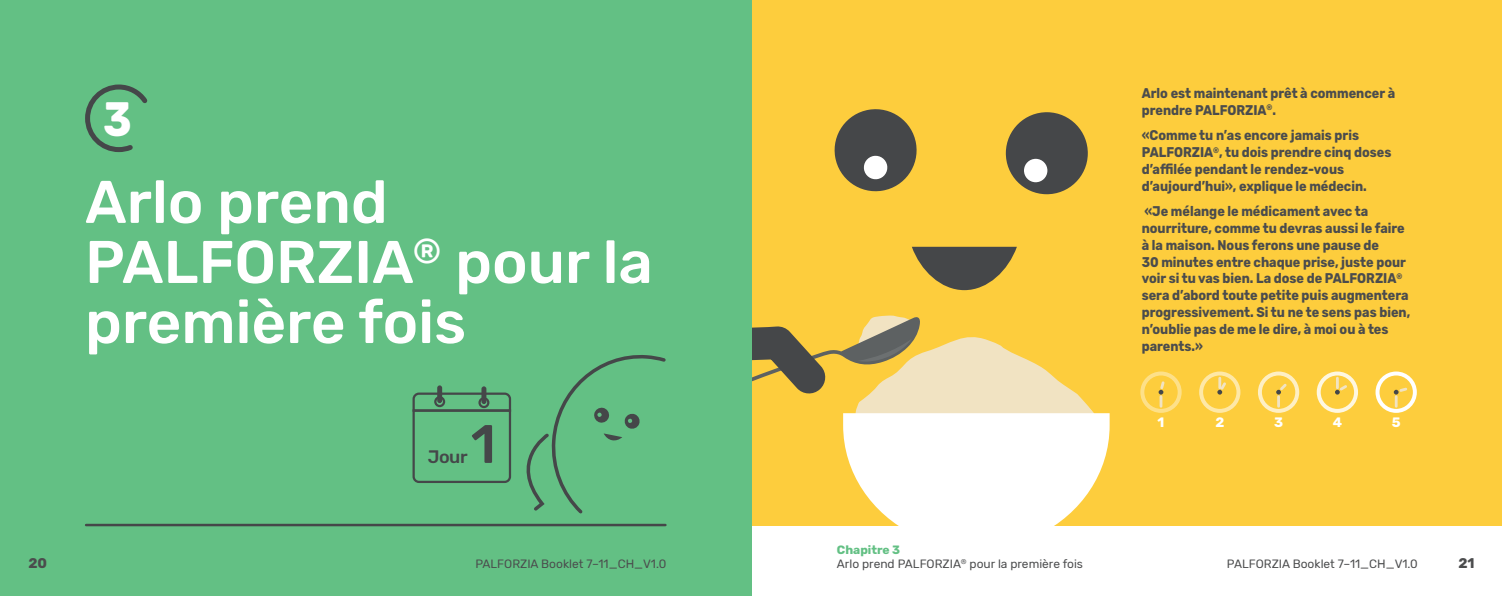
<style>
.page{position:relative;width:1503px;height:596px;background:#fff}
.page>*{position:absolute;margin:0;border:0;box-sizing:border-box;transform-origin:0 0}
.Info_Head{font:500 60px/60px "Rubik";color:#fff}
.Chapter_Heading{font:500 54px "Rubik";color:#454749}
.Info_Head-2{font:700 48px "Rubik";color:#fff;scale:.9 1}
.Chapter_Heading-2{font:500 18px "Rubik";color:#454749}
._14pt_Dialogue_Main{font:700 14px/16.8px "Rubik";color:#4b4c4d;scale:.9 1}
._14pt_Dialogue_Main-2{font:700 14px "Rubik";color:#4b4c4d}
.Chapter_Heading-3{font:700 13.6px "Rubik";color:#fff}
._12pt_Rubik_Regular{font:12px "Rubik";color:#4b4c4d}
._12pt_Rubik_Regular-2{font:700 12px "Rubik";color:#63c084}
</style>
<div class="page">
<div style="left:742px;top:0;width:759px;height:524px;background:#fdcd3d"></div>
<svg style="left:1005px;top:112px;width:83px;height:82px"></svg>
<svg style="left:834px;top:109px;width:83px;height:83px"></svg>
<div style="left:1023px;top:159px;width:24px;height:23px;background:#fff;border-radius:50%"></div>
<svg style="left:843px;top:521px;width:266px;height:5px"></svg>
<svg style="left:751px;top:315px;width:359px;height:206px"></svg>
<svg style="left:751px;top:91px;width:76px;height:304px"></svg>
<svg style="left:912px;top:246px;width:104px;height:44px"></svg>
<div style="left:1140px;top:371px;width:41px;height:41px;border:4px solid #fff;border-radius:50%"></div>
<div style="left:1316px;top:371px;width:41px;height:41px;border:4px solid #fff;border-radius:50%"></div>
<div style="left:1257px;top:371px;width:42px;height:41px;border:4px solid #fff;border-radius:50%"></div>
<svg style="left:1158px;top:381px;width:7px;height:25px"></svg>
<div style="left:1199px;top:371px;width:41px;height:41px;border:4px solid #fff;border-radius:50%"></div>
<svg style="left:1217px;top:378px;width:9px;height:16px"></svg>
<svg style="left:1276px;top:383px;width:13px;height:23px"></svg>
<svg style="left:1335px;top:378px;width:14px;height:16px"></svg>
<div style="left:1375px;top:371px;width:41px;height:41px;border:4px solid #fff;border-radius:50%"></div>
<svg style="left:1393px;top:387px;width:16px;height:19px"></svg>
<div style="left:0;top:0;width:751px;height:595px;background:#63c084"></div>
<hr style="left:86px;top:523px;width:579px;height:3px;background:#454749">
<svg style="left:412px;top:355px;width:254px;height:159px"></svg>
<div style="left:478px;top:397px;width:11px;height:11px;border:2px solid #454749;border-radius:50%"></div>
<div style="left:481px;top:386px;width:5px;height:18px;background:#454749;border-radius:2px"></div>
<div style="left:434px;top:396px;width:11px;height:11px;border:2px solid #454749;border-radius:50%"></div>
<div style="left:437px;top:385px;width:5px;height:18px;background:#454749;border-radius:2px"></div>
<svg style="left:85px;top:84px;width:63px;height:69px"></svg>
<p class="Info_Head-2" style="left:103px;top:91px;width:33px">3</p>
<p class="Info_Head" style="left:85px;top:173px;width:569px">Arlo prend<br>PALFORZIA<sup>®</sup> pour la première fois</p>
<p class="Chapter_Heading" style="left:471px;top:413px;width:27px">1</p>
<p class="Chapter_Heading-2" style="left:428px;top:446px;width:41px">Jour</p>
<p class="_14pt_Dialogue_Main" style="left:1141px;top:85px;width:283px">Arlo est maintenant prêt à commencer à prendre PALFORZIA<sup>®</sup>.</p>
<p class="_14pt_Dialogue_Main" style="left:1141px;top:127px;width:279px">«Comme tu n’as encore jamais pris PALFORZIA<sup>®</sup>, tu dois prendre cinq doses d’affilée pendant le rendez-vous d’aujourd’hui», explique le médecin.</p>
<p class="_14pt_Dialogue_Main" style="left:1141px;top:203px;width:300px">«Je mélange le médicament avec ta nourriture, comme tu devras aussi le faire à la maison. Nous ferons une pause de<br>30 minutes entre chaque prise, juste pour voir si tu vas bien. La dose de PALFORZIA<sup>® </sup>sera d’abord toute petite puis augmentera progressivement. Si tu ne te sens pas bien, n’oublie pas de me le dire, à moi ou à tes parents.»</p>
<p class="Chapter_Heading-3" style="left:1157px;top:414px;width:8px">1</p>
<p class="Chapter_Heading-3" style="left:1215px;top:414px;width:10px">2</p>
<p class="Chapter_Heading-3" style="left:1274px;top:414px;width:11px">3</p>
<p class="Chapter_Heading-3" style="left:1332px;top:414px;width:11px">4</p>
<p class="Chapter_Heading-3" style="left:1391px;top:414px;width:10px">5</p>
<p class="_12pt_Rubik_Regular-2" style="left:837px;top:542px;width:65px">Chapitre 3</p>
<p class="_12pt_Rubik_Regular" style="left:837px;top:556px;width:248px">Arlo prend PALFORZIA<sup>®</sup> pour la première fois</p>
<p class="_14pt_Dialogue_Main-2" style="left:28px;top:554px;width:20px">20</p>
<p class="_12pt_Rubik_Regular" style="left:475px;top:556px;width:193px">PALFORZIA Booklet 7–11_CH_V1.0</p>
<p class="_12pt_Rubik_Regular" style="left:1226px;top:556px;width:193px">PALFORZIA Booklet 7–11_CH_V1.0</p>
<p class="_14pt_Dialogue_Main-2" style="left:1458px;top:554px;width:18px">21</p>
</div>
